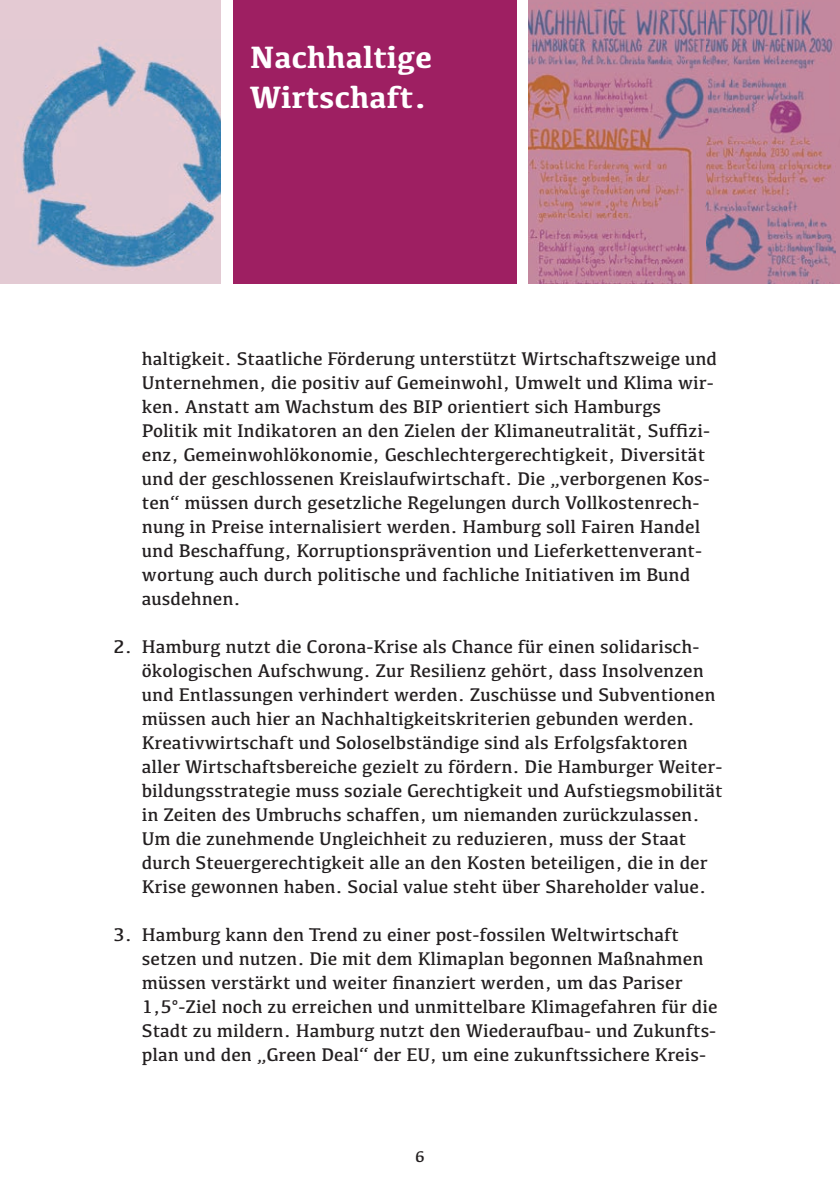
<style>
.page{position:relative;width:840px;height:1191px;background:#fff}
.page>*{position:absolute;margin:0;border:0;box-sizing:border-box;transform-origin:0 0}
.t1{font:700 32px/40px "Kefa";color:#fff}
.t2{font:19px/24px "Kefa";color:#231f20}
.t3{font:16px "Kefa";color:#231f20}
</style>
<div class="page">
<div style="left:438px;top:0;width:401px;height:283px;background:#c4889e"></div>
<img style="left:527px;top:3px;width:307px;height:280px">
<div style="left:0;top:0;width:442px;height:283px;background:#e4cad3"></div>
<img style="left:22px;top:44px;width:199px;height:224px">
<div style="left:221px;top:0;width:306px;height:283px;background:#fff"></div>
<div style="left:232px;top:0;width:284px;height:283px;background:#9e1f62"></div>
<h1 class="t1" style="left:249px;top:35px;width:184px">Nachhaltige<br>Wirtschaft.</h1>
<p class="t2" style="left:142px;top:346px;width:576px">haltigkeit. Staatliche Förderung unterstützt Wirtschaftszweige und Unternehmen, die positiv auf Gemeinwohl, Umwelt und Klima wir&shy;ken. Anstatt am Wachstum des BIP orientiert sich Hamburgs Politik mit Indikatoren an den Zielen der Klimaneutralität, Suffizi&shy;enz, Gemeinwohlökonomie, Geschlechtergerechtigkeit, Diversität und der geschlossenen Kreislaufwirtschaft. Die „verborgenen Kos&shy;ten“ müssen durch gesetzliche Regelungen durch Vollkostenrech&shy;nung in Preise internalisiert werden. Hamburg soll Fairen Handel und Beschaffung, Korruptionsprävention und Lieferkettenverant&shy;wortung auch durch politische und fachliche Initiativen im Bund ausdehnen.</p>
<p class="t2" style="left:142px;top:634px;width:582px;text-indent:-28px">2. Hamburg nutzt die Corona-Krise als Chance für einen solidarisch&shy;ökologischen Aufschwung. Zur Resilienz gehört, dass Insolvenzen und Entlassungen verhindert werden. Zuschüsse und Subventionen müssen auch hier an Nachhaltigkeitskriterien gebunden werden.<br>Kreativwirtschaft und Soloselbständige sind als Erfolgsfaktoren aller Wirtschaftsbereiche gezielt zu fördern. Die Hamburger Weiter&shy;bildungsstrategie muss soziale Gerechtigkeit und Aufstiegsmobilität in Zeiten des Umbruchs schaffen, um niemanden zurückzulassen.<br>Um die zunehmende Ungleichheit zu reduzieren, muss der Staat durch Steuergerechtigkeit alle an den Kosten beteiligen, die in der Krise gewonnen haben. Social value steht über Shareholder value.</p>
<p class="t2" style="left:142px;top:922px;width:577px;text-indent:-28px">3. Hamburg kann den Trend zu einer post-fossilen Weltwirtschaft setzen und nutzen. Die mit dem Klimaplan begonnen Maßnahmen müssen verstärkt und weiter finanziert werden, um das Pariser 1,5°-Ziel noch zu erreichen und unmittelbare Klimagefahren für die Stadt zu mildern. Hamburg nutzt den Wiederaufbau- und Zukunfts&shy;plan und den „Green Deal“ der EU, um eine zukunftssichere Kreis-</p>
<p class="t3" style="left:415px;top:1147px;width:11px">6</p>
</div>
